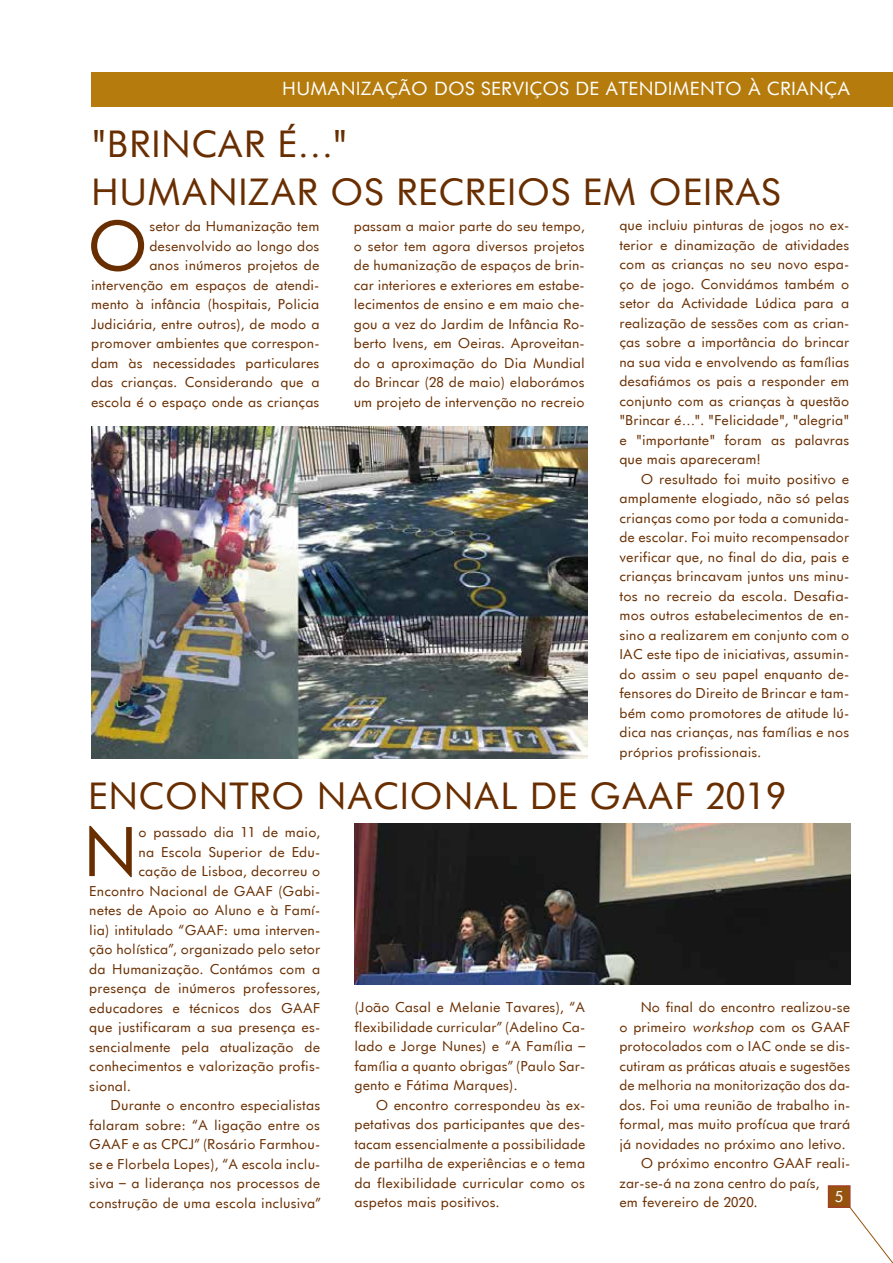
<style>
.page{position:relative;width:893px;height:1263px;background:#fff}
.page>*{position:absolute;margin:0;border:0;box-sizing:border-box;transform-origin:0 0}
.t1{font:66.3px "Futurist";color:#692e00}
.t2{font:36px/48px "Futurist";color:#692e00}
.t3{font:18px "Futurist";color:#fff}
.t4{font:15px "Futurist";color:#fff}
.t5{font:13.5px/19.5px "Futurist";color:#692e00;text-align:justify}
.s1{font-style:italic}
</style>
<div class="page">
<div style="left:828px;top:1185px;width:22px;height:23px;background:#96530d;border:2px solid #a14127"></div>
<svg style="left:849px;top:1206px;width:44px;height:57px"></svg>
<img style="left:354px;top:823px;width:496px;height:162px">
<img style="left:91px;top:426px;width:496px;height:332px">
<div style="left:91px;top:72px;width:802px;height:34px;background:#b57c0d"></div>
<h3 class="t3" style="left:282px;top:77px;width:570px">HUMANIZAÇÃO DOS SERVIÇOS DE ATENDIMENTO À CRIANÇA</h3>
<h2 class="t2" style="left:91px;top:119px;width:692px">"BRINCAR É…"<br>HUMANIZAr os RECREIOS EM OEIRAS</h2>
<h1 class="t1" style="left:87px;top:204px;width:55px">O</h1>
<p class="t5" style="left:619px;top:215px;width:232px">que incluiu pinturas de jogos no ex&shy;terior e dinamização de atividades com as crianças no seu novo espa&shy;ço de jogo. Convidámos também o setor da Actividade Lúdica para a realização de sessões com as crian&shy;ças sobre a importância do brincar na sua vida e envolvendo as famílias desafiámos os pais a responder em conjunto com as crianças à questão "Brincar é…". "Felicidade", "alegria" e "importante" foram as palavras que mais apareceram!</p>
<p class="t5" style="left:619px;top:469px;width:232px;text-indent:21px">O resultado foi muito positivo e amplamente elogiado, não só pelas crianças como por toda a comunida&shy;de escolar. Foi muito recompensador verificar que, no final do dia, pais e crianças brincavam juntos uns minu&shy;tos no recreio da escola. Desafia&shy;mos outros estabelecimentos de en&shy;sino a realizarem em conjunto com o IAC este tipo de iniciativas, assumin&shy;do assim o seu papel enquanto de&shy;fensores do Direito de Brincar e tam&shy;bém como promotores de atitude lú&shy;dica nas crianças, nas famílias e nos próprios profissionais.</p>
<p class="t5" style="left:354px;top:216px;width:233px">passam a maior parte do seu tempo, o setor tem agora diversos projetos de humanização de espaços de brin&shy;car interiores e exteriores em estabe&shy;lecimentos de ensino e em maio che&shy;gou a vez do Jardim de Infância Ro&shy;berto Ivens, em Oeiras. Aproveitan&shy;do a aproximação do Dia Mundial do Brincar (28 de maio) elaborámos um projeto de intervenção no recreio</p>
<p class="t5" style="left:91px;top:216px;width:230px;text-align:right">setor da Humanização tem desenvolvido ao longo dos<br>anos inúmeros projetos de intervenção em espaços de atendi&shy;mento à infância (hospitais, Policia<br>Judiciária, entre outros), de modo a promover ambientes que correspon&shy;dam às necessidades particulares das crianças. Considerando que a escola é o espaço onde as crianças</p>
<h2 class="t2" style="left:88px;top:771px;width:700px">ENCONTRO NACIONAL DE GAAF 2019</h2>
<h1 class="t1" style="left:83px;top:810px;width:57px">N</h1>
<p class="t5" style="left:139px;top:822px;width:183px">o passado dia 11 de maio,</p>
<p class="t5" style="left:139px;top:842px;width:183px">na Escola Superior de Edu-</p>
<p class="t5" style="left:139px;top:861px;width:183px">cação de Lisboa, decorreu o</p>
<p class="t5" style="left:89px;top:881px;width:233px">Encontro Nacional de GAAF (Gabi-</p>
<p class="t5" style="left:89px;top:900px;width:233px">netes de Apoio ao Aluno e à Famí-</p>
<p class="t5" style="left:89px;top:920px;width:233px">lia) intitulado “GAAF: uma interven-</p>
<p class="t5" style="left:89px;top:939px;width:233px">ção holística”, organizado pelo setor</p>
<p class="t5" style="left:89px;top:959px;width:233px">da Humanização. Contámos com a</p>
<p class="t5" style="left:89px;top:978px;width:233px">presença de inúmeros professores,</p>
<p class="t5" style="left:89px;top:998px;width:233px">educadores e técnicos dos GAAF</p>
<p class="t5" style="left:89px;top:1017px;width:233px">que justificaram a sua presença es-</p>
<p class="t5" style="left:89px;top:1037px;width:233px">sencialmente pela atualização de</p>
<p class="t5" style="left:89px;top:1056px;width:233px">conhecimentos e valorização profis-</p>
<p class="t5" style="left:89px;top:1076px;width:43px">sional.</p>
<p class="t5" style="left:111px;top:1095px;width:211px">Durante o encontro especialistas</p>
<p class="t5" style="left:89px;top:1115px;width:233px">falaram sobre: “A ligação entre os</p>
<p class="t5" style="left:89px;top:1134px;width:233px">GAAF e as CPCJ” (Rosário Farmhou-</p>
<p class="t5" style="left:89px;top:1154px;width:233px">se e Florbela Lopes), “A escola inclu-</p>
<p class="t5" style="left:89px;top:1173px;width:233px">siva – a liderança nos processos de</p>
<p class="t5" style="left:89px;top:1193px;width:233px">construção de uma escola inclusiva”</p>
<p class="t5" style="left:354px;top:997px;width:233px">(João Casal e Melanie Tavares), “A flexibilidade curricular” (Adelino Ca&shy;lado e Jorge Nunes) e “A Família – família a quanto obrigas” (Paulo Sar&shy;gento e Fátima Marques).</p>
<p class="t5" style="left:354px;top:1095px;width:233px;text-indent:21px">O encontro correspondeu às ex&shy;petativas dos participantes que des&shy;tacam essencialmente a possibilidade de partilha de experiências e o tema da flexibilidade curricular como os aspetos mais positivos.</p>
<p class="t5" style="left:641px;top:997px;width:211px">No final do encontro realizou-se</p>
<p class="t5" style="left:619px;top:1017px;width:233px">o primeiro <span class="s1">workshop</span> com os GAAF</p>
<p class="t5" style="left:619px;top:1036px;width:233px">protocolados com o IAC onde se dis-</p>
<p class="t5" style="left:619px;top:1056px;width:232px">cutiram as práticas atuais e sugestões</p>
<p class="t5" style="left:619px;top:1075px;width:233px">de melhoria na monitorização dos da-</p>
<p class="t5" style="left:619px;top:1095px;width:233px">dos. Foi uma reunião de trabalho in-</p>
<p class="t5" style="left:619px;top:1114px;width:232px">formal, mas muito profícua que trará</p>
<p class="t5" style="left:619px;top:1134px;width:228px">já novidades no próximo ano letivo.</p>
<p class="t5" style="left:641px;top:1153px;width:211px">O próximo encontro GAAF reali-</p>
<p class="t5" style="left:619px;top:1173px;width:201px">zar-se-á na zona centro do país,</p>
<p class="t5" style="left:619px;top:1192px;width:140px">em fevereiro de 2020.</p>
<p class="t4" style="left:835px;top:1186px;width:10px">5</p>
</div>
